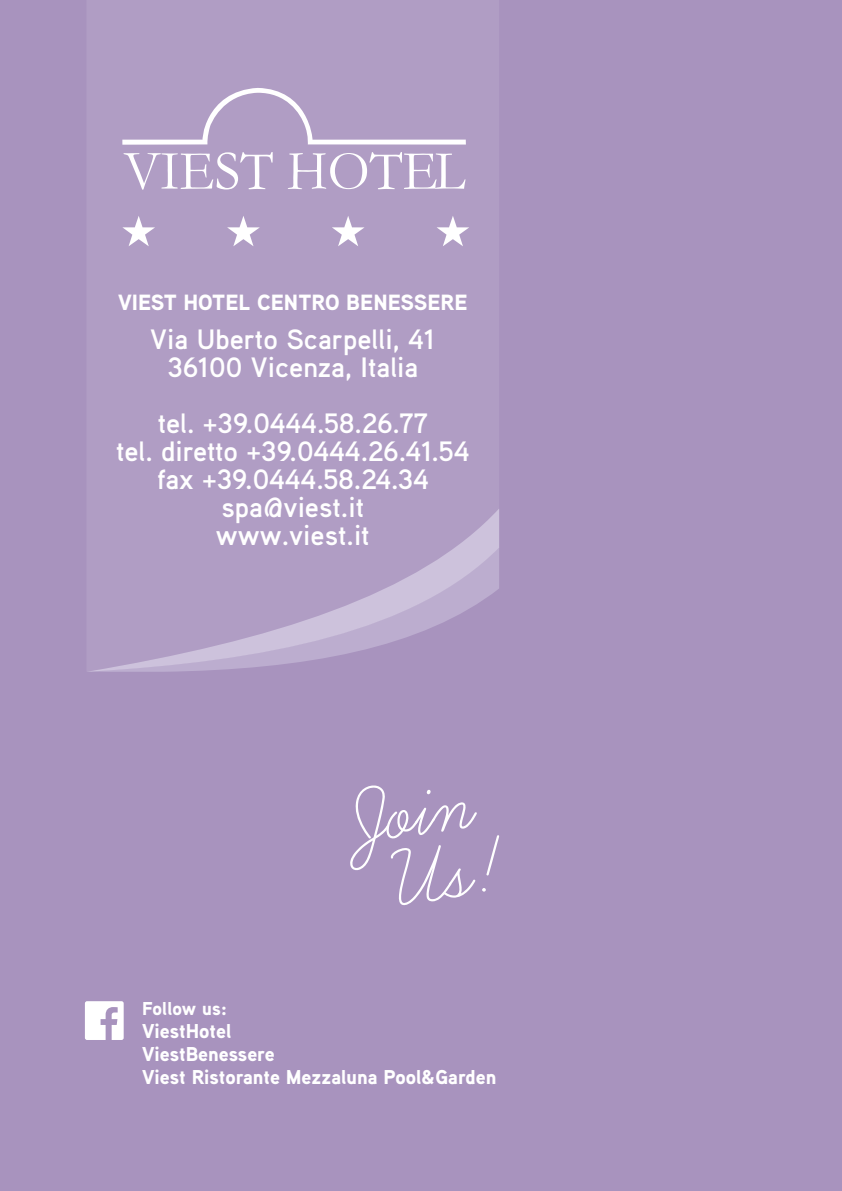
<style>
.page{position:relative;width:842px;height:1191px;background:#a893be}
.page>*{position:absolute;margin:0;border:0;box-sizing:border-box;transform-origin:0 0}
.t1{font:700 28px/28px "Aaux Pro";color:#fff;text-align:center}
.t2{font:900 22px "Aaux Pro";color:#fff}
.t3{font:900 20px/23px "Aaux Pro";color:#fff}
.t4{font:900 18.6px "Aaux Pro";letter-spacing:.01em;color:#fff}
</style>
<div class="page">
<svg style="left:87px;top:87px;width:412px;height:585px;fill:#b09dc4"></svg>
<svg style="left:122px;top:88px;width:344px;height:57px"></svg>
<svg style="left:123px;top:152px;width:150px;height:38px"></svg>
<svg style="left:288px;top:152px;width:178px;height:37px"></svg>
<svg style="left:122px;top:216px;width:33px;height:30px"></svg>
<svg style="left:437px;top:216px;width:32px;height:30px"></svg>
<svg style="left:332px;top:216px;width:33px;height:30px"></svg>
<svg style="left:227px;top:216px;width:33px;height:30px"></svg>
<svg style="left:350px;top:785px;width:150px;height:120px"></svg>
<svg style="left:85px;top:1001px;width:39px;height:39px"></svg>
<p class="t2" style="left:118px;top:288px;width:351px">VIEST HOTEL CENTRO BENESSERE</p>
<p class="t1" style="left:150px;top:324px;width:287px">Via Uberto Scarpelli, 41<br>36100 Vicenza, Italia</p>
<p class="t1" style="left:116px;top:408px;width:355px">tel. +39.0444.58.26.77<br>tel. diretto +39.0444.26.41.54 fax +39.0444.58.24.34 spa@viest.it<br>www.viest.it</p>
<p class="t4" style="left:142px;top:997px;width:86px">Follow us:</p>
<p class="t3" style="left:142px;top:1019px;width:356px">ViestHotel<br>ViestBenessere<br>Viest Ristorante Mezzaluna Pool&amp;Garden</p>
</div>
